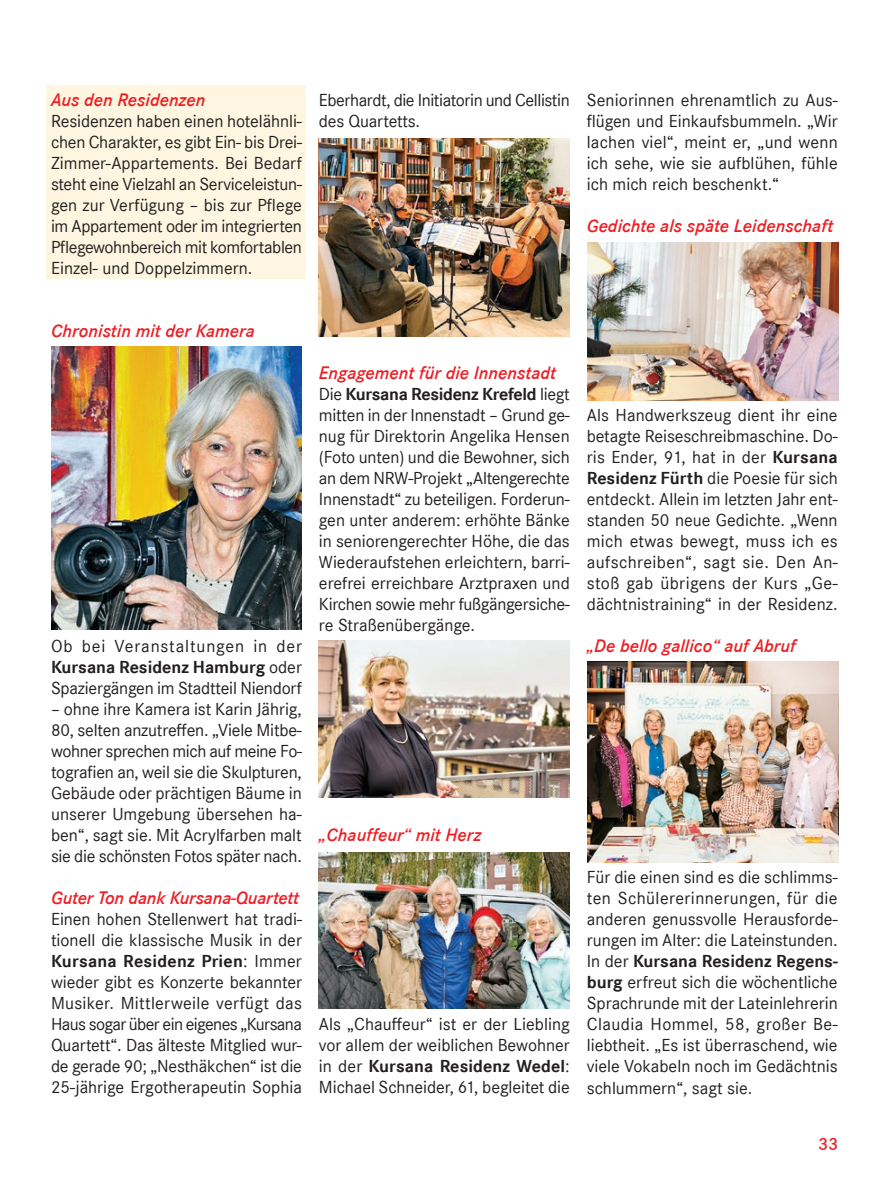
<style>
.page{position:relative;width:893px;height:1191px;background:#fff}
.page>*{position:absolute;margin:0;border:0;box-sizing:border-box;transform-origin:0 0}
.t1{font:italic 600 18.75px "Corporate S";color:#ee1d23}
.t2{font:18px/21px "Corporate S";color:#231f20;text-align:justify}
.t3{font:18px/21px "Corporate S";letter-spacing:-.025em;color:#231f20}
.t4{font:600 18px "Corporate S";color:#ee1d23}
.s1{font-weight:700}
</style>
<div class="page">
<div style="left:47px;top:85px;width:259px;height:194px;background:#fef6e0"></div>
<img style="left:587px;top:661px;width:251px;height:201px">
<img style="left:587px;top:242px;width:251px;height:158px">
<img style="left:319px;top:640px;width:251px;height:157px">
<img style="left:51px;top:347px;width:251px;height:282px">
<img style="left:319px;top:138px;width:251px;height:198px">
<img style="left:319px;top:853px;width:251px;height:155px">
<p class="t1" style="left:51px;top:89px;width:156px">Aus den Residenzen</p>
<p class="t2" style="left:51px;top:111px;width:252px">Residenzen haben einen hotelähnli&shy;chen Charakter, es gibt Ein- bis Drei-Zimmer-Appartements. Bei Bedarf steht eine Vielzahl an Serviceleistun&shy;gen zur Verfügung – bis zur Pflege im Appartement oder im integrierten Pflegewohnbereich mit komfortablen Einzel- und Doppelzimmern.</p>
<p class="t3" style="left:319px;top:90px;width:252px">Eberhardt, die Initiatorin und Cellistin des Quartetts.</p>
<p class="t2" style="left:587px;top:90px;width:252px">Seniorinnen ehrenamtlich zu Aus&shy;flügen und Einkaufsbummeln. „Wir lachen viel“, meint er, „und wenn ich sehe, wie sie aufblühen, fühle ich mich reich beschenkt.“</p>
<p class="t1" style="left:587px;top:215px;width:248px">Gedichte als späte Leidenschaft</p>
<p class="t1" style="left:51px;top:320px;width:205px">Chronistin mit der Kamera</p>
<p class="t2" style="left:51px;top:636px;width:252px">Ob bei Veranstaltungen in der <span class="s1">Kursana Residenz Hamburg</span> oder Spaziergängen im Stadtteil Niendorf</p>
<p class="t2" style="left:51px;top:699px;width:252px">– ohne ihre Kamera ist Karin Jährig, 80, selten anzutreffen. „Viele Mitbe&shy;wohner sprechen mich auf meine Fo&shy;tografien an, weil sie die Skulpturen, Gebäude oder prächtigen Bäume in unserer Umgebung übersehen ha&shy;ben“, sagt sie. Mit Acrylfarben malt sie die schönsten Fotos später nach.</p>
<p class="t1" style="left:51px;top:887px;width:250px">Guter Ton dank Kursana-Quartett</p>
<p class="t2" style="left:51px;top:909px;width:252px">Einen hohen Stellenwert hat tradi&shy;tionell die klassische Musik in der <span class="s1">Kursana Residenz Prien</span>: Immer wieder gibt es Konzerte bekannter Musiker. Mittlerweile verfügt das Haus sogar über ein eigenes „Kursana Quartett“. Das älteste Mitglied wur&shy;de gerade 90; „Nesthäkchen“ ist die 25-jährige Ergotherapeutin Sophia</p>
<p class="t1" style="left:319px;top:362px;width:239px">Engagement für die Innenstadt</p>
<p class="t2" style="left:319px;top:384px;width:252px">Die <span class="s1">Kursana Residenz Krefeld</span> liegt mitten in der Innenstadt – Grund ge&shy;nug für Direktorin Angelika Hensen (Foto unten) und die Bewohner, sich an dem NRW-Projekt „Altengerechte Innenstadt“ zu beteiligen. Forderun&shy;gen unter anderem: erhöhte Bänke in seniorengerechter Höhe, die das Wiederaufstehen erleichtern, barri&shy;erefrei erreichbare Arztpraxen und Kirchen sowie mehr fußgängersiche&shy;re Straßenübergänge.</p>
<p class="t1" style="left:319px;top:824px;width:164px">„Chauffeur“ mit Herz</p>
<p class="t2" style="left:319px;top:1014px;width:252px">Als „Chauffeur“ ist er der Liebling vor allem der weiblichen Bewohner in der <span class="s1">Kursana Residenz Wedel</span>:<br>Michael Schneider, 61, begleitet die</p>
<p class="t2" style="left:587px;top:405px;width:252px">Als Handwerkszeug dient ihr eine betagte Reiseschreibmaschine. Do&shy;ris Ender, 91, hat in der <span class="s1">Kursana Residenz Fürth</span> die Poesie für sich entdeckt. Allein im letzten Jahr ent&shy;standen 50 neue Gedichte. „Wenn mich etwas bewegt, muss ich es aufschreiben“, sagt sie. Den An&shy;stoß gab übrigens der Kurs „Ge&shy;dächtnistraining“ in der Residenz.</p>
<p class="t1" style="left:587px;top:635px;width:211px">„De bello gallico“ auf Abruf</p>
<p class="t2" style="left:587px;top:867px;width:252px">Für die einen sind es die schlimms&shy;ten Schülererinnerungen, für die anderen genussvolle Herausforde&shy;rungen im Alter: die Lateinstunden.<br>In der <span class="s1">Kursana Residenz Regens&shy;burg</span> erfreut sich die wöchentliche Sprachrunde mit der Lateinlehrerin Claudia Hommel, 58, großer Be&shy;liebtheit. „Es ist überraschend, wie viele Vokabeln noch im Gedächtnis schlummern“, sagt sie.</p>
<p class="t4" style="left:818px;top:1134px;width:21px">33</p>
</div>
